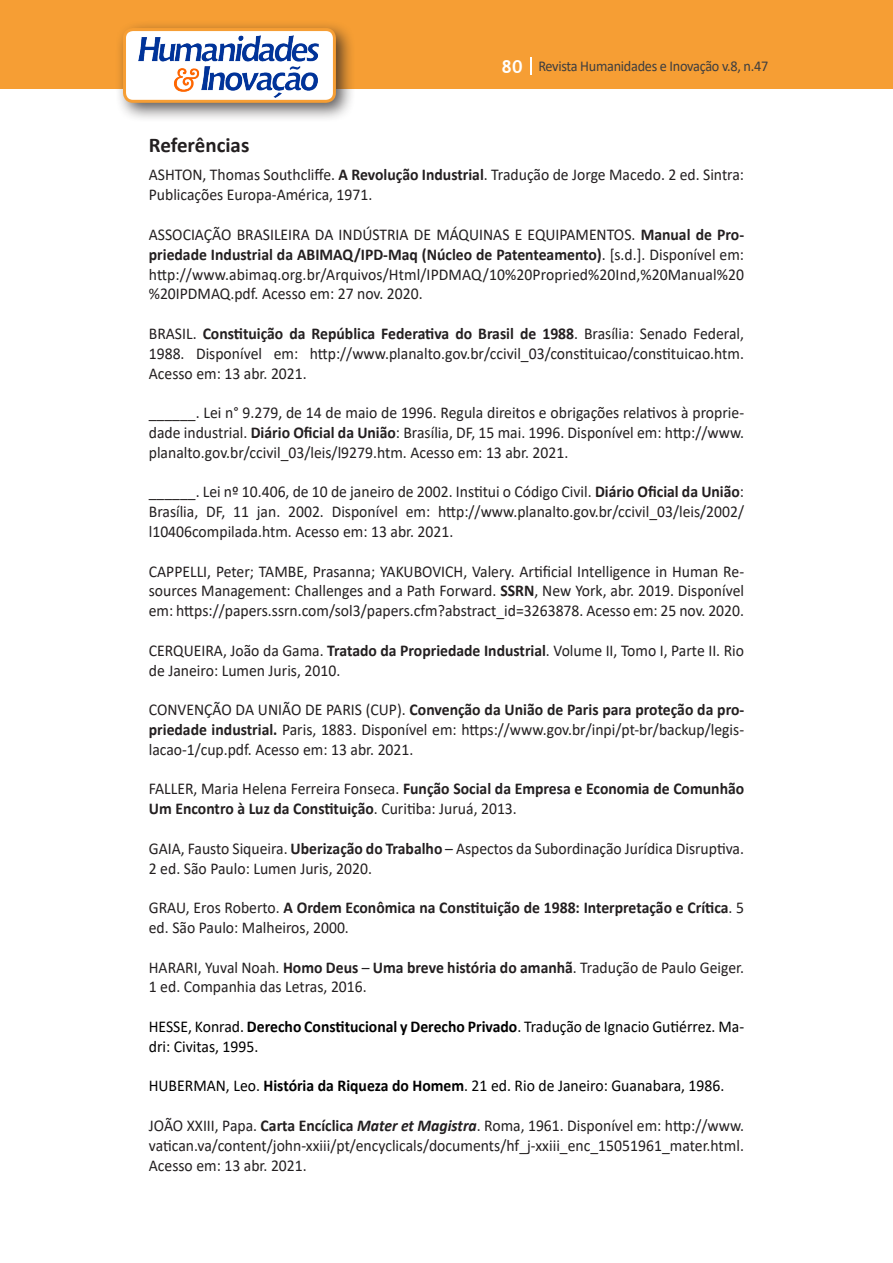
<style>
.page{position:relative;width:893px;height:1263px;background:#fff}
.page>*{position:absolute;margin:0;border:0;box-sizing:border-box;transform-origin:0 0}
.Titulo_2{font:700 21px "Calibri";color:#231f20}
.Texto{font:16.5px/19.8px "Calibri";color:#231f20;text-align:justify;scale:.95 1}
.Texto-2{font:700 16.5px/19.8px "Calibri";color:#231f20;scale:.95 1}
.Texto-3{font:16.5px/19.8px "Calibri";color:#000;scale:.95 1}
.t1{font:15px "Calibri";letter-spacing:-.02em;color:#3e3e3f;scale:.95 1}
.s1{font-family:"Trebuchet MS";font-weight:700;font-size:18px;color:#fff}
.s2{font-weight:700}
.s3{font-weight:400}
.s4{font-weight:700;font-style:italic}
</style>
<div class="page">
<div style="left:0;top:0;width:893px;height:88px;background:#f69e34"></div>
<svg style="left:530px;top:57px;width:2px;height:18px"></svg>
<div style="left:115px;top:20px;width:241px;height:103px;background:#231f20;opacity:.75"></div>
<div style="left:125px;top:30px;width:209px;height:71px;background:#fff;border-radius:9px"></div>
<img style="left:138px;top:35px;width:181px;height:62px">
<div style="left:123px;top:28px;width:213px;height:75px;border:3px solid #f69e34;border-radius:9px"></div>
<p class="t1" style="left:501px;top:56px;width:282px"><span class="s1">80</span> Revista Humanidades e Inovação v.8, n.47</p>
<p class="Titulo_2" style="left:149px;top:130px;width:102px">Referências</p>
<p class="Texto" style="left:149px;top:165px;width:628px">ASHTON, Thomas Southcliffe. <span class="s2">A Revolução Industrial</span>. Tradução de Jorge Macedo. 2 ed. Sintra:<br>Publicações Europa-América, 1971.</p>
<p class="Texto" style="left:149px;top:224px;width:628px">ASSOCIAÇÃO BRASILEIRA DA INDÚSTRIA DE MÁQUINAS E EQUIPAMENTOS. <span class="s2">Manual de Pro&shy;priedade Industrial da ABIMAQ/IPD-Maq (Núcleo de Patenteamento)</span>. [s.d.]. Disponível em: http://www.abimaq.org.br/Arquivos/Html/IPDMAQ/10%20Propried%20Ind,%20Manual%20 %20IPDMAQ.pdf. Acesso em: 27 nov. 2020.</p>
<p class="Texto" style="left:149px;top:323px;width:628px">BRASIL. <span class="s2">Constituição da República Federativa do Brasil de 1988</span>. Brasília: Senado Federal, 1988. Disponível em: http://www.planalto.gov.br/ccivil_03/constituicao/constituicao.htm.<br>Acesso em: 13 abr. 2021.</p>
<p class="Texto" style="left:149px;top:402px;width:628px">______. Lei n° 9.279, de 14 de maio de 1996. Regula direitos e obrigações relativos à proprie&shy;dade industrial. <span class="s2">Diário Oficial da União</span>: Brasília, DF, 15 mai. 1996. Disponível em: http://www. planalto.gov.br/ccivil_03/leis/l9279.htm. Acesso em: 13 abr. 2021.</p>
<p class="Texto" style="left:149px;top:481px;width:628px">______. Lei nº 10.406, de 10 de janeiro de 2002. Institui o Código Civil. <span class="s2">Diário Oficial da União</span>:<br>Brasília, DF, 11 jan. 2002. Disponível em: http://www.planalto.gov.br/ccivil_03/leis/2002/ l10406compilada.htm. Acesso em: 13 abr. 2021.</p>
<p class="Texto" style="left:149px;top:561px;width:628px">CAPPELLI, Peter; TAMBE, Prasanna; YAKUBOVICH, Valery. Artificial Intelligence in Human Re&shy;sources Management: Challenges and a Path Forward. <span class="s2">SSRN</span>, New York, abr. 2019. Disponível em: https://papers.ssrn.com/sol3/papers.cfm?abstract_id=3263878. Acesso em: 25 nov. 2020.</p>
<p class="Texto" style="left:149px;top:640px;width:628px">CERQUEIRA, João da Gama. <span class="s2">Tratado da Propriedade Industrial</span>. Volume II, Tomo I, Parte II. Rio de Janeiro: Lumen Juris, 2010.</p>
<p class="Texto" style="left:149px;top:699px;width:628px">CONVENÇÃO DA UNIÃO DE PARIS (CUP). <span class="s2">Convenção da União de Paris para proteção da pro&shy;priedade industrial.</span> Paris, 1883. Disponível em: https://www.gov.br/inpi/pt-br/backup/legis&shy;lacao-1/cup.pdf. Acesso em: 13 abr. 2021.</p>
<p class="Texto-2" style="left:149px;top:779px;width:628px"><span class="s3">FALLER, Maria Helena Ferreira Fonseca.</span> Função Social da Empresa e Economia de Comunhão<br>Um Encontro à Luz da Constituição<span class="s3">. Curitiba: Juruá, 2013.</span></p>
<p class="Texto" style="left:149px;top:838px;width:628px">GAIA, Fausto Siqueira. <span class="s2">Uberização do Trabalho</span> – Aspectos da Subordinação Jurídica Disruptiva.<br>2 ed. São Paulo: Lumen Juris, 2020.</p>
<p class="Texto-2" style="left:149px;top:897px;width:628px"><span class="s3">GRAU, Eros Roberto.</span> A Ordem Econômica na Constituição de 1988: Interpretação e Crítica<span class="s3">. 5 ed. São Paulo: Malheiros, 2000.</span></p>
<p class="Texto" style="left:149px;top:957px;width:628px">HARARI, Yuval Noah. <span class="s2">Homo Deus</span> – <span class="s2">Uma breve história do amanhã</span>. Tradução de Paulo Geiger.<br>1 ed. Companhia das Letras, 2016.</p>
<p class="Texto-3" style="left:149px;top:1016px;width:628px">HESSE, Konrad. <span class="s2">Derecho Constitucional y Derecho Privado</span>. Tradução de Ignacio Gutiérrez. Ma&shy;dri: Civitas, 1995.</p>
<p class="Texto-3" style="left:149px;top:1075px;width:607px">HUBERMAN, Leo. <span class="s2">História da Riqueza do Homem</span>. 21 ed. Rio de Janeiro: Guanabara, 1986.</p>
<p class="Texto" style="left:149px;top:1115px;width:628px">JOÃO XXIII, Papa. <span class="s2">Carta Encíclica</span> <span class="s4">Mater et Magistra</span>. Roma, 1961. Disponível em: http://www. vatican.va/content/john-xxiii/pt/encyclicals/documents/hf_j-xxiii_enc_15051961_mater.html.<br>Acesso em: 13 abr. 2021.</p>
</div>
